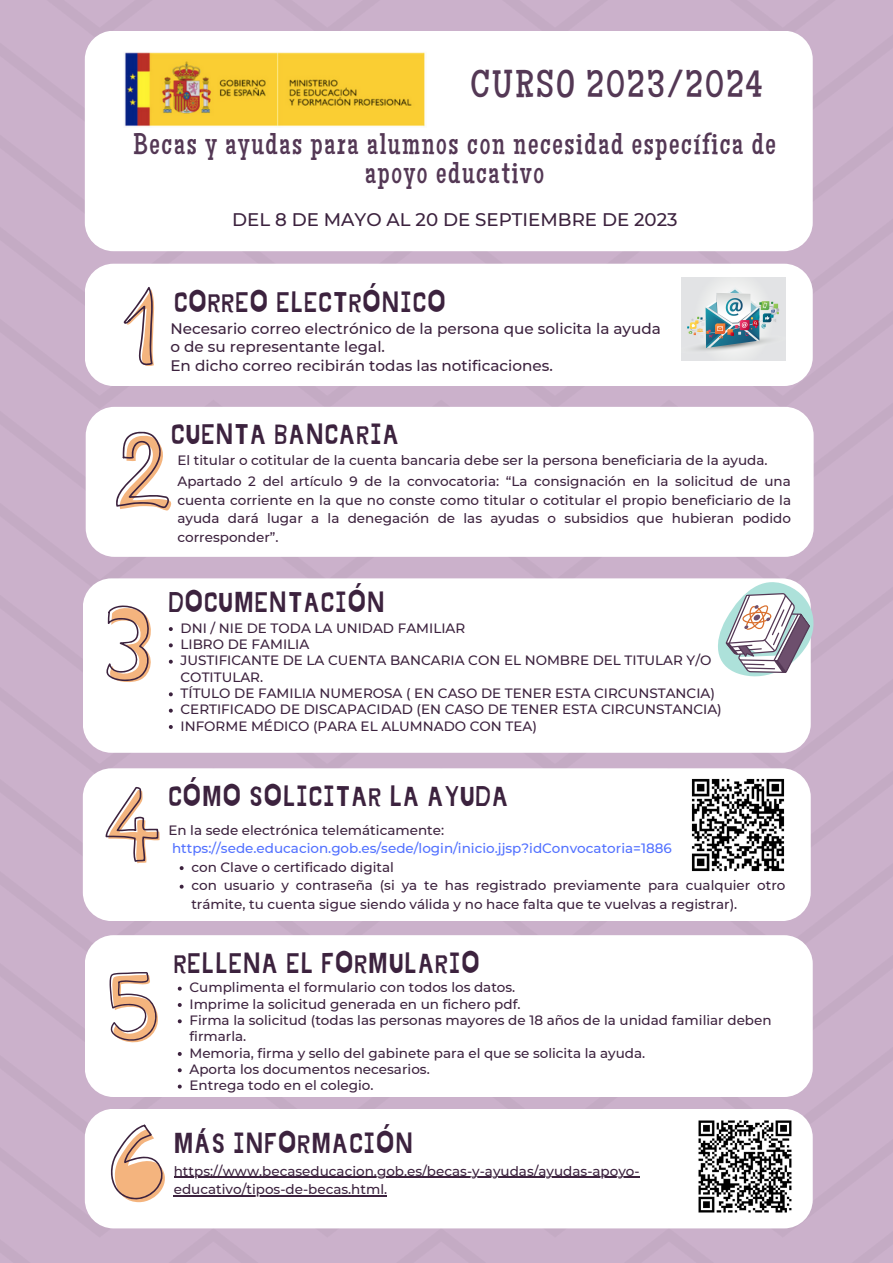
<style>
.page{position:relative;width:893px;height:1263px;background:#cbb1cb}
.page>*{position:absolute;margin:0;border:0;box-sizing:border-box;transform-origin:0 0}
.t1{font:38.62px "Maiden Orange";letter-spacing:.06em;color:#543855}
.t2{font:29.62px/29.2px "Maiden Orange";letter-spacing:.06em;color:#543855;text-align:center}
.t3{font:28.28px "Jingleberry";letter-spacing:.035em;color:#3c223e}
.t4{font:500 18.23px "Montserrat";color:#3c223e}
.t5{font:500 15.23px/18.4px "Montserrat";color:#3c223e}
.t6{font:500 13.5px/18.6px "Montserrat";color:#3c223e}
.t7{font:500 13.5px "Montserrat";color:#5271ff}
</style>
<div class="page">
<div style="left:85px;top:31px;width:727px;height:220px;background:#fff;border-radius:29px"></div>
<div style="left:85px;top:264px;width:727px;height:122px;background:#fff;border-radius:29px"></div>
<svg style="left:124px;top:287px;width:30px;height:79px"></svg>
<img style="left:124px;top:52px;width:301px;height:75px">
<img style="left:681px;top:277px;width:104px;height:83px">
<div style="left:83px;top:578px;width:727px;height:175px;background:#fff;border-radius:29px"></div>
<svg style="left:106px;top:605px;width:45px;height:77px"></svg>
<svg style="left:687px;top:557px;width:155px;height:149px"></svg>
<svg style="left:169px;top:627px;width:4px;height:4px"></svg>
<svg style="left:169px;top:643px;width:4px;height:4px"></svg>
<svg style="left:169px;top:660px;width:4px;height:4px"></svg>
<svg style="left:169px;top:692px;width:4px;height:4px"></svg>
<svg style="left:169px;top:709px;width:4px;height:4px"></svg>
<svg style="left:169px;top:725px;width:4px;height:4px"></svg>
<div style="left:83px;top:768px;width:727px;height:153px;background:#fff;border-radius:29px"></div>
<svg style="left:106px;top:787px;width:54px;height:76px"></svg>
<img style="left:691px;top:778px;width:94px;height:94px">
<svg style="left:180px;top:866px;width:4px;height:4px"></svg>
<svg style="left:180px;top:885px;width:4px;height:4px"></svg>
<div style="left:86px;top:407px;width:727px;height:150px;background:#fff;border-radius:29px"></div>
<svg style="left:116px;top:432px;width:55px;height:78px"></svg>
<div style="left:85px;top:935px;width:727px;height:162px;background:#fff;border-radius:29px"></div>
<div style="left:85px;top:1109px;width:727px;height:119px;background:#fff;border-radius:29px"></div>
<svg style="left:109px;top:972px;width:49px;height:70px"></svg>
<svg style="left:111px;top:1124px;width:54px;height:78px"></svg>
<img style="left:698px;top:1120px;width:94px;height:93px">
<hr style="left:174px;top:1177px;width:465px;height:1px;background:#3c223e">
<hr style="left:174px;top:1195px;width:213px;height:1px;background:#3c223e">
<svg style="left:178px;top:987px;width:4px;height:3px"></svg>
<svg style="left:178px;top:1003px;width:4px;height:4px"></svg>
<svg style="left:178px;top:1019px;width:4px;height:4px"></svg>
<svg style="left:178px;top:1052px;width:4px;height:4px"></svg>
<svg style="left:178px;top:1068px;width:4px;height:4px"></svg>
<svg style="left:178px;top:1084px;width:4px;height:4px"></svg>
<p class="t1" style="left:470px;top:69px;width:294px">CURSO 2023/2024</p>
<p class="t2" style="left:133px;top:133px;width:644px">Becas y ayudas para alumnos con necesidad específica de apoyo educativo</p>
<p class="t4" style="left:232px;top:209px;width:447px">DEL 8 DE MAYO AL 20 DE SEPTIEMBRE DE 2023</p>
<p class="t3" style="left:174px;top:289px;width:273px">CORREO ELECTRÓNICO</p>
<p class="t5" style="left:170px;top:319px;width:492px">Necesario correo electrónico de la persona que solicita la ayuda o de su representante legal.</p>
<p class="t5" style="left:170px;top:356px;width:384px">En dicho correo recibirán todas las notificaciones.</p>
<p class="t3" style="left:171px;top:421px;width:229px">CUENTA BANCARIA</p>
<p class="t6" style="left:177px;top:472px;width:615px;text-align:justify">Apartado 2 del artículo 9 de la convocatoria: “La consignación en la solicitud de una cuenta corriente en la que no conste como titular o cotitular el propio beneficiario de la ayuda dará lugar a la denegación de las ayudas o subsidios que hubieran podido corresponder”.</p>
<p class="t6" style="left:177px;top:451px;width:591px">El titular o cotitular de la cuenta bancaria debe ser la persona beneficiaria de la ayuda.</p>
<p class="t3" style="left:168px;top:590px;width:218px">DOCUMENTACIÓN</p>
<p class="t6" style="left:180px;top:618px;width:286px">DNI / NIE DE TODA LA UNIDAD FAMILIAR</p>
<p class="t6" style="left:180px;top:635px;width:130px">LIBRO DE FAMILIA</p>
<p class="t6" style="left:180px;top:652px;width:532px;line-height:16.4px">JUSTIFICANTE DE LA CUENTA BANCARIA CON EL NOMBRE DEL TITULAR Y/O<br>COTITULAR.</p>
<p class="t6" style="left:180px;top:684px;width:536px">TÍTULO DE FAMILIA NUMEROSA ( EN CASO DE TENER ESTA CIRCUNSTANCIA)</p>
<p class="t6" style="left:180px;top:700px;width:543px">CERTIFICADO DE DISCAPACIDAD (EN CASO DE TENER ESTA CIRCUNSTANCIA)</p>
<p class="t6" style="left:180px;top:716px;width:358px">INFORME MÉDICO (PARA EL ALUMNADO CON TEA)</p>
<p class="t3" style="left:168px;top:784px;width:341px">CÓMO SOLICITAR LA AYUDA</p>
<p class="t6" style="left:168px;top:820px;width:277px">En la sede electrónica telemáticamente:</p>
<p class="t7" style="left:172px;top:840px;width:501px">https://sede.educacion.gob.es/sede/login/inicio.jjsp?idConvocatoria=1886</p>
<p class="t6" style="left:191px;top:857px;width:204px">con Clave o certificado digital</p>
<p class="t6" style="left:191px;top:876px;width:595px">con usuario y contraseña (si ya te has registrado previamente para cualquier otro trámite, tu cuenta sigue siendo válida y no hace falta que te vuelvas a registrar).</p>
<p class="t3" style="left:174px;top:950px;width:307px">RELLENA EL FORMULARIO</p>
<p class="t6" style="left:189px;top:978px;width:327px">Cumplimenta el formulario con todos los datos.</p>
<p class="t6" style="left:189px;top:994px;width:332px">Imprime la solicitud generada en un fichero pdf.</p>
<p class="t6" style="left:189px;top:1012px;width:583px;line-height:16.4px">Firma la solicitud (todas las personas mayores de 18 años de la unidad familiar deben firmarla.</p>
<p class="t6" style="left:189px;top:1043px;width:457px">Memoria, firma y sello del gabinete para el que se solicita la ayuda.</p>
<p class="t6" style="left:189px;top:1060px;width:242px">Aporta los documentos necesarios.</p>
<p class="t6" style="left:189px;top:1076px;width:186px">Entrega todo en el colegio.</p>
<p class="t3" style="left:174px;top:1130px;width:241px">MÁS INFORMACIÓN</p>
<p class="t6" style="left:174px;top:1161px;width:467px">https://www.becaseducacion.gob.es/becas-y-ayudas/ayudas-apoyo&shy;educativo/tipos-de-becas.html.</p>
</div>
